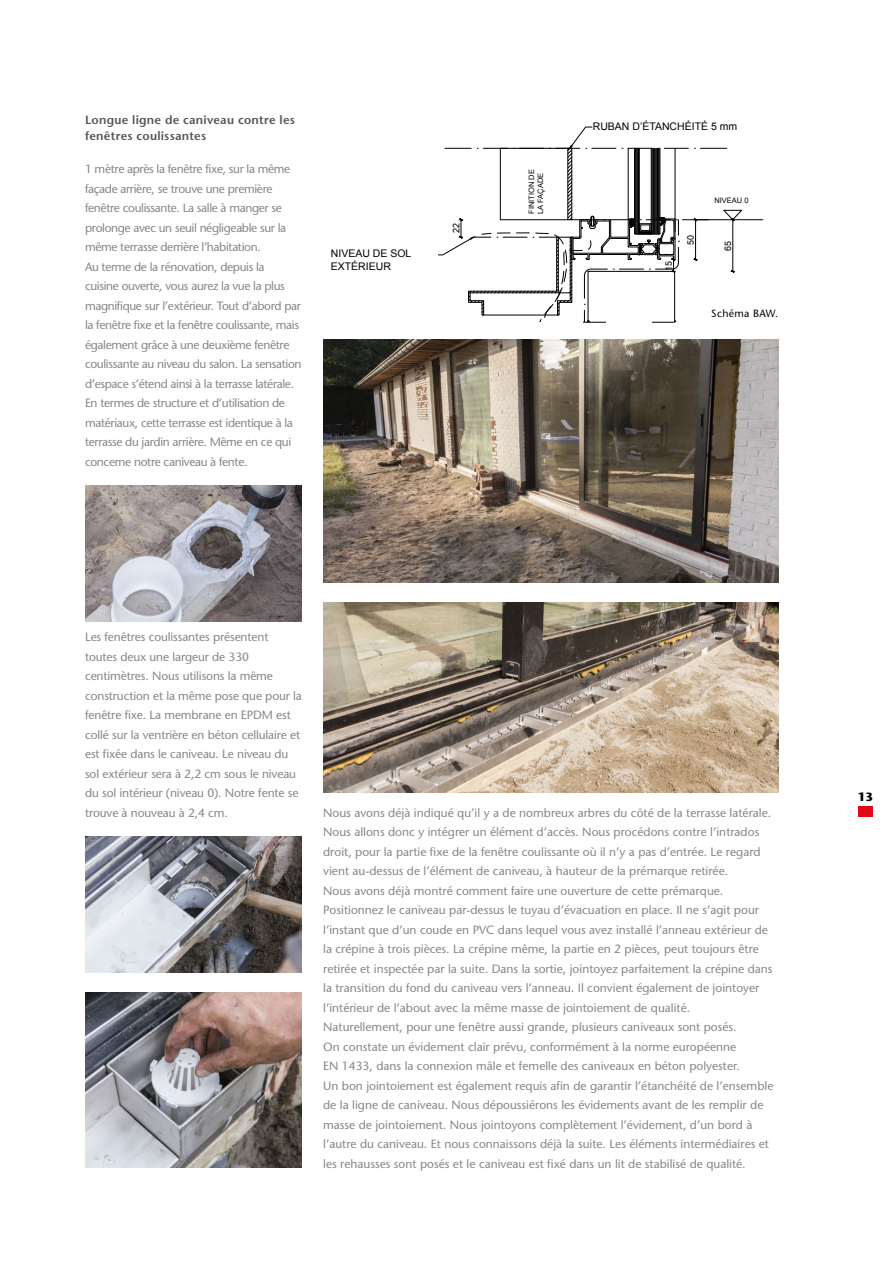
<style>
.page{position:relative;width:893px;height:1263px;background:#fff}
.page>*{position:absolute;margin:0;border:0;box-sizing:border-box;transform-origin:0 0}
.t1{font:12px/19.5px "Stone Sans";color:#878787}
.t2{font:12px/19.5px "Stone Sans";letter-spacing:-.03em;color:#878787}
.t3{font:600 12px/16.5px "Stone Sans";letter-spacing:.02em;color:#575756}
.t4{font:700 12px "Stone Sans";color:#000}
.t5{font:11.1px "Arial";color:#000}
.t6{font:10.5px/13.5px "Arial";color:#000}
.t7{font:10.5px "Stone Sans";letter-spacing:.03em;color:#000}
.t8{font:9.9px "Latha";color:#000}
.t9{font:8.7px "ISOCTEUR";color:#000}
.t10{font:7.5px/9px "Arial";color:#000}
.t11{font:6.15px "ISOCTEUR";color:#000}
</style>
<div class="page">
<img style="left:323px;top:339px;width:455px;height:244px">
<img style="left:85px;top:485px;width:217px;height:137px">
<img style="left:85px;top:836px;width:217px;height:137px">
<img style="left:85px;top:992px;width:217px;height:176px">
<img style="left:323px;top:602px;width:455px;height:191px">
<hr style="left:858px;top:806px;width:4px;height:11px;background:#e30613">
<hr style="left:863px;top:806px;width:4px;height:11px;background:#e30613">
<div style="left:868px;top:806px;width:5px;height:11px;background:#e30613"></div>
<svg style="left:438px;top:126px;width:326px;height:195px"></svg>
<div style="left:606px;top:296px;width:45px;height:28px;background:#fff"></div>
<div style="left:565px;top:310px;width:18px;height:14px;background:#fff"></div>
<div style="left:593px;top:118px;width:149px;height:16px;background:#fff"></div>
<div style="left:529px;top:154px;width:22px;height:60px;background:#fff"></div>
<div style="left:714px;top:198px;width:35px;height:8px;background:#fff"></div>
<p class="t3" style="left:85px;top:111px;width:211px">Longue ligne de caniveau contre les fenêtres coulissantes</p>
<p class="t2" style="left:85px;top:159px;width:218px">1 mètre après la fenêtre fixe, sur la même façade arrière, se trouve une première fenêtre coulissante. La salle à manger se prolonge avec un seuil négligeable sur la même terrasse derrière l’habitation.<br>Au terme de la rénovation, depuis la cuisine ouverte, vous aurez la vue la plus magnifique sur l’extérieur. Tout d’abord par la fenêtre fixe et la fenêtre coulissante, mais également grâce à une deuxième fenêtre coulissante au niveau du salon. La sensation d’espace s’étend ainsi à la terrasse latérale.<br>En termes de structure et d’utilisation de matériaux, cette terrasse est identique à la terrasse du jardin arrière. Même en ce qui concerne notre caniveau à fente.</p>
<p class="t6" style="left:331px;top:246px;width:82px">NIVEAU DE SOL<br>EXTÉRIEUR</p>
<p class="t5" style="left:332px;top:248px;width:105px">VLOERPAS BUITEN</p>
<p class="t8" style="left:448px;top:233px;width:11px;rotate:-90deg">22</p>
<p class="t11" style="left:530px;top:203px;width:45px;rotate:-90deg">GEVELSTEEN</p>
<p class="t10" style="left:527px;top:214px;width:46px;rotate:-90deg">FINITION DE<br>LA FAÇADE</p>
<p class="t6" style="left:593px;top:120px;width:146px">RUBAN D’ÉTANCHÉITÉ 5 mm</p>
<p class="t5" style="left:593px;top:120px;width:63px">ZWELBAND</p>
<p class="t8" style="left:661px;top:271px;width:11px;rotate:-90deg">15</p>
<p class="t8" style="left:683px;top:244px;width:11px;rotate:-90deg">50</p>
<p class="t10" style="left:714px;top:196px;width:36px">NIVEAU 0</p>
<p class="t9" style="left:720px;top:195px;width:26px">0PAS</p>
<p class="t8" style="left:720px;top:250px;width:11px;rotate:-90deg">65</p>
<p class="t7" style="left:711px;top:306px;width:68px">Schéma BAW.</p>
<p class="t1" style="left:85px;top:627px;width:218px">Les fenêtres coulissantes présentent toutes deux une largeur de 330 centimètres. Nous utilisons la même construction et la même pose que pour la fenêtre fixe. La membrane en EPDM est collé sur la ventrière en béton cellulaire et est fixée dans le caniveau. Le niveau du sol extérieur sera à 2,2 cm sous le niveau du sol intérieur (niveau 0). Notre fente se trouve à nouveau à 2,4 cm.</p>
<p class="t1" style="left:323px;top:803px;width:452px">Nous avons déjà indiqué qu’il y a de nombreux arbres du côté de la terrasse latérale.<br>Nous allons donc y intégrer un élément d’accès. Nous procédons contre l’intrados droit, pour la partie fixe de la fenêtre coulissante où il n’y a pas d’entrée. Le regard vient au-dessus de l’élément de caniveau, à hauteur de la prémarque retirée.<br>Nous avons déjà montré comment faire une ouverture de cette prémarque.<br>Positionnez le caniveau par-dessus le tuyau d’évacuation en place. Il ne s’agit pour l’instant que d’un coude en PVC dans lequel vous avez installé l’anneau extérieur de la crépine à trois pièces. La crépine même, la partie en 2 pièces, peut toujours être retirée et inspectée par la suite. Dans la sortie, jointoyez parfaitement la crépine dans la transition du fond du caniveau vers l’anneau. Il convient également de jointoyer l’intérieur de l’about avec la même masse de jointoiement de qualité.<br>Naturellement, pour une fenêtre aussi grande, plusieurs caniveaux sont posés.<br>On constate un évidement clair prévu, conformément à la norme européenne<br>EN 1433, dans la connexion mâle et femelle des caniveaux en béton polyester.<br>Un bon jointoiement est également requis afin de garantir l’étanchéité de l’ensemble de la ligne de caniveau. Nous dépoussiérons les évidements avant de les remplir de masse de jointoiement. Nous jointoyons complètement l’évidement, d’un bord à l’autre du caniveau. Et nous connaissons déjà la suite. Les éléments intermédiaires et les rehausses sont posés et le caniveau est fixé dans un lit de stabilisé de qualité.</p>
<p class="t4" style="left:858px;top:789px;width:17px">13</p>
</div>
